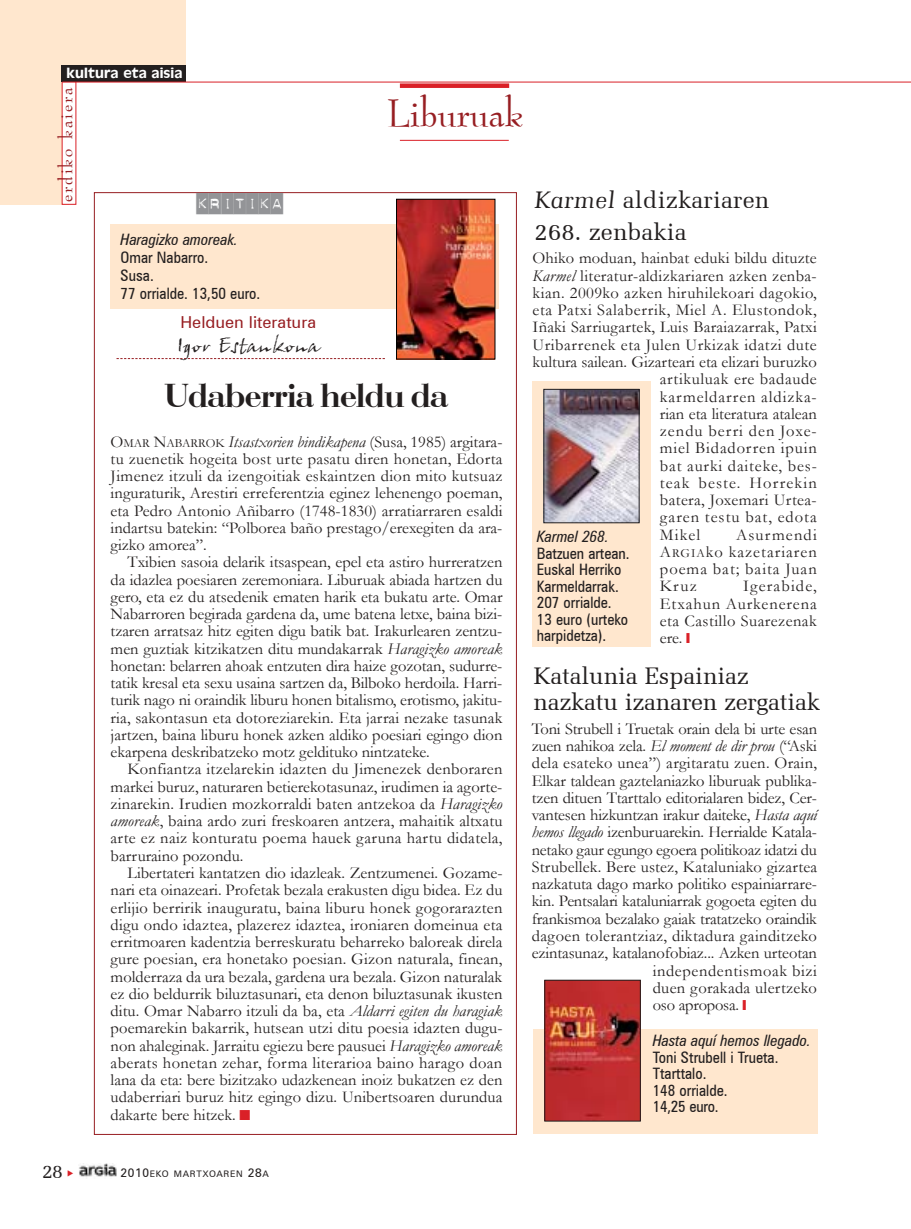
<style>
.page{position:relative;width:911px;height:1229px;background:#fff}
.page>*{position:absolute;margin:0;border:0;box-sizing:border-box;transform-origin:0 0}
.t1{font:45px "Bernadette";color:#971e22}
.t2{font:34.5px "Bodoni";letter-spacing:-.015em;color:#231f1f}
.t3{font:24px/32px "Memoir";letter-spacing:-.015em;color:#231f1f}
.t4{font:21px "John Handy LET";color:#231f1f;scale:1.05 1}
.t5{font:21px "Bernadette";letter-spacing:.09em;color:#971e22}
.t6{font:21px "Blackout";color:#939497}
.t7{font:19.5px "Memoir";color:#231f1f}
.t8{font:16.5px/17.2px "Garamond";letter-spacing:.01em;color:#231f1f;text-align:justify}
.t9{font:16.5px "Garamond";letter-spacing:-.01em;color:#231f1f}
.t10{font:16.5px "Garamond";letter-spacing:-.015em;color:#231f1f}
.t11{font:16.5px "Garamond";letter-spacing:.035em;color:#231f1f}
.t12{font:16.5px "Garamond";letter-spacing:.05em;color:#231f1f}
.t13{font:16.5px "Garamond";letter-spacing:.06em;color:#231f1f}
.t14{font:16.5px "Garamond";letter-spacing:.04em;color:#231f1f}
.t15{font:16.5px "Garamond";letter-spacing:.055em;color:#231f1f}
.t16{font:16.5px "Garamond";letter-spacing:.07em;color:#231f1f}
.t17{font:16.5px "Zurich BT";color:#971e22}
.t18{font:15.75px/16.5px "Zurich Cn BT";color:#231f1f}
.t19{font:italic 15.75px "Zurich Cn BT";color:#231f1f}
.t20{font:15px "Antique Olive";letter-spacing:.005em;color:#fff}
.t21{font:9px "Zurich BT";letter-spacing:.075em;color:#231f1f}
.s1{font-style:italic}
.s2{font-size:12.3px}
.s3{color:#da2027}
.s4{font-size:12px}
</style>
<div class="page">
<div style="left:8px;top:0;width:178px;height:68px;background:#ffe7ce"></div>
<div style="left:0;top:0;width:69px;height:205px;background:#ffe7ce"></div>
<div style="left:62px;top:82px;width:14px;height:122px;background:#fff"></div>
<div style="left:62px;top:66px;width:124px;height:16px;background:#231f1f"></div>
<hr style="left:62px;top:82px;width:848px;height:1px;background:#da2027">
<div style="left:400px;top:83px;width:109px;height:5px;background:#da2027"></div>
<hr style="left:400px;top:140px;width:108px;height:1px;background:#da2027">
<svg style="left:116px;top:358px;width:269px;height:1px"></svg>
<div style="left:111px;top:224px;width:388px;height:85px;background:#ffe7ce"></div>
<img style="left:398px;top:201px;width:95px;height:156px">
<div style="left:396px;top:199px;width:99px;height:160px;border:1px solid #000"></div>
<div style="left:532px;top:382px;width:119px;height:265px;background:#ffe7ce"></div>
<img style="left:545px;top:391px;width:92px;height:130px">
<div style="left:543px;top:389px;width:96px;height:134px;border:1px solid #231f1f"></div>
<div style="left:533px;top:1029px;width:284px;height:105px;background:#ffe7ce"></div>
<img style="left:546px;top:981px;width:92px;height:138px">
<div style="left:544px;top:979px;width:96px;height:142px;border:1px solid #231f1f"></div>
<img style="left:79px;top:1163px;width:37px;height:14px">
<p class="t20" style="left:67px;top:68px;width:117px">kultura eta aisia</p>
<p class="t5" style="left:55px;top:201px;width:116px;rotate:-90deg">erdiko kaiera</p>
<p class="t7" style="left:42px;top:1160px;width:22px">28</p>
<h1 class="t1" style="left:386px;top:91px;width:138px">Liburuak</h1>
<p class="t6" style="left:196px;top:193px;width:88px">kritika</p>
<h3 class="t3" style="left:534px;top:184px;width:236px"><span class="s1">Karmel</span> aldizkariaren<br>268. zenbakia</h3>
<p class="t19" style="left:121px;top:229px;width:119px">Haragizko amoreak.</p>
<p class="t18" style="left:121px;top:248px;width:141px;line-height:18px">Omar Nabarro.<br>Susa.<br>77 orrialde. 13,50 euro.</p>
<p class="t8" style="left:532px;top:250px;width:286px">Ohiko moduan, hainbat eduki bildu dituzte</p>
<p class="t8" style="left:532px;top:267px;width:286px"><span class="s1">Karmel</span> literatur-aldizkariaren azken zenba-</p>
<p class="t8" style="left:532px;top:284px;width:286px">kian. 2009ko azken hiruhilekoari dagokio,</p>
<p class="t14" style="left:532px;top:301px;width:286px">eta Patxi Salaberrik, Miel A. Elustondok,</p>
<p class="t8" style="left:532px;top:319px;width:286px">IÒaki Sarriugartek, Luis Baraiazarrak, Patxi</p>
<p class="t11" style="left:532px;top:335px;width:286px">Uribarrenek eta Julen Urkizak idatzi dute</p>
<p class="t8" style="left:532px;top:353px;width:286px">kultura sailean. Gizarteari eta elizari buruzko</p>
<p class="t11" style="left:660px;top:370px;width:158px">artikuluak ere badaude</p>
<p class="t15" style="left:660px;top:387px;width:158px">karmeldarren aldizka-</p>
<p class="t8" style="left:660px;top:405px;width:158px">rian eta literatura atalean</p>
<p class="t13" style="left:660px;top:422px;width:158px">zendu berri den Joxe-</p>
<p class="t12" style="left:660px;top:439px;width:158px">miel Bidadorren ipuin</p>
<p class="t12" style="left:660px;top:456px;width:158px">bat aurki daiteke, bes-</p>
<p class="t16" style="left:660px;top:473px;width:158px">teak beste. Horrekin</p>
<p class="t8" style="left:660px;top:491px;width:158px">batera, Joxemari Urtea-</p>
<p class="t13" style="left:660px;top:508px;width:158px">garen testu bat, edota</p>
<p class="t8" style="left:660px;top:526px;width:42px">Mikel</p>
<p class="t17" style="left:180px;top:312px;width:137px">Helduen literatura</p>
<p class="t4" style="left:177px;top:337px;width:137px">Igor Estankona</p>
<h2 class="t2" style="left:164px;top:383px;width:285px">Udaberria heldu da</h2>
<p class="t8" style="left:111px;top:433px;width:393px">O<span class="s2">MAR</span> N<span class="s2">ABARROK</span> <span class="s1">Itsastxorien bindikapena</span> (Susa, 1985) argitara&shy;tu zuenetik hogeita bost urte pasatu diren honetan, Edorta Jimenez itzuli da izengoitiak eskaintzen dion mito kutsuaz inguraturik, Arestiri erreferentzia eginez lehenengo poeman, eta Pedro Antonio AÒibarro (1748-1830) arratiarraren esaldi indartsu batekin: ìPolborea baÒo prestago/erexegiten da ara&shy;gizko amoreaî.</p>
<p class="t8" style="left:111px;top:554px;width:393px;text-indent:17px">Txibien sasoia delarik itsaspean, epel eta astiro hurreratzen da idazlea poesiaren zeremoniara. Liburuak abiada hartzen du gero, eta ez du atsedenik ematen harik eta bukatu arte. Omar Nabarroren begirada gardena da, ume batena letxe, baina bizi&shy;tzaren arratsaz hitz egiten digu batik bat. Irakurlearen zentzu&shy;men guztiak kitzikatzen ditu mundakarrak <span class="s1">Haragizko amoreak </span>honetan: belarren ahoak entzuten dira haize gozotan, sudurre&shy;tatik kresal eta sexu usaina sartzen da, Bilboko herdoila. Harri&shy;turik nago ni oraindik liburu honen bitalismo, erotismo, jakitu&shy;ria, sakontasun eta dotoreziarekin. Eta jarrai nezake tasunak jartzen, baina liburu honek azken aldiko poesiari egingo dion ekarpena deskribatzeko motz geldituko nintzateke.</p>
<p class="t8" style="left:111px;top:761px;width:393px;text-indent:17px">Konfiantza itzelarekin idazten du Jimenezek denboraren markei buruz, naturaren betierekotasunaz, irudimen ia agorte&shy;zinarekin. Irudien mozkorraldi baten antzekoa da <span class="s1">Haragizko amoreak</span>, baina ardo zuri freskoaren antzera, mahaitik altxatu arte ez naiz konturatu poema hauek garuna hartu didatela, barruraino pozondu.</p>
<p class="t8" style="left:111px;top:864px;width:393px;text-indent:17px">Libertateri kantatzen dio idazleak. Zentzumenei. Gozame&shy;nari eta oinazeari. Profetak bezala erakusten digu bidea. Ez du erlijio berririk inauguratu, baina liburu honek gogorarazten digu ondo idaztea, plazerez idaztea, ironiaren domeinua eta erritmoaren kadentzia berreskuratu beharreko baloreak direla gure poesian, era honetako poesian. Gizon naturala, finean, molderraza da ura bezala, gardena ura bezala. Gizon naturalak ez dio beldurrik biluztasunari, eta denon biluztasunak ikusten ditu. Omar Nabarro itzuli da ba, eta <span class="s1">Aldarri egiten du haragiak </span>poemarekin bakarrik, hutsean utzi ditu poesia idazten dugu&shy;non ahaleginak. Jarraitu egiezu bere pausuei <span class="s1">Haragizko amoreak </span>aberats honetan zehar, forma literarioa baino harago doan lana da eta: bere bizitzako udazkenean inoiz bukatzen ez den udaberriari buruz hitz egingo dizu. Unibertsoaren durundua dakarte bere hitzek. <span class="s3">■</span></p>
<p class="t8" style="left:660px;top:526px;width:158px;text-indent:76px">Asurmendi A<span class="s2">RGIA</span>ko kazetariaren poema bat; baita Juan Kruz</p>
<p class="t19" style="left:537px;top:527px;width:73px">Karmel 268.</p>
<p class="t18" style="left:537px;top:544px;width:94px">Batzuen artean.<br>Euskal Herriko<br>Karmeldarrak.<br>207 orrialde.<br>13 euro (urteko harpidetza).</p>
<p class="t8" style="left:660px;top:578px;width:158px;text-indent:83px">Igerabide, Etxahun Aurkenerena eta Castillo Suarezenak ere.</p>
<h3 class="t3" style="left:533px;top:663px;width:288px;line-height:25.5px">Katalunia Espainiaz nazkatu izanaren zergatiak</h3>
<p class="t9" style="left:531px;top:719px;width:287px">Toni Strubell i Truetak orain dela bi urte esan</p>
<p class="t9" style="left:531px;top:737px;width:287px">zuen nahikoa zela. <span class="s1">El moment de dir prou</span> (ìAski</p>
<p class="t8" style="left:531px;top:755px;width:287px">dela esateko uneaî) argitaratu zuen. Orain,</p>
<p class="t8" style="left:531px;top:772px;width:287px">Elkar taldean gaztelaniazko liburuak publika-</p>
<p class="t9" style="left:531px;top:788px;width:287px">tzen dituen Ttarttalo editorialaren bidez, Cer-</p>
<p class="t10" style="left:531px;top:806px;width:287px">vantesen hizkuntzan irakur daiteke, <span class="s1">Hasta aquÌ</span></p>
<p class="t9" style="left:531px;top:823px;width:287px"><span class="s1">hemos llegado</span> izenburuarekin. Herrialde Katala-</p>
<p class="t10" style="left:531px;top:840px;width:287px">netako gaur egungo egoera politikoaz idatzi du</p>
<p class="t8" style="left:531px;top:858px;width:287px">Strubellek. Bere ustez, Kataluniako gizartea</p>
<p class="t8" style="left:531px;top:875px;width:287px">nazkatuta dago marko politiko espainiarrare-</p>
<p class="t10" style="left:531px;top:892px;width:287px">kin. Pentsalari kataluniarrak gogoeta egiten du</p>
<p class="t9" style="left:531px;top:909px;width:287px">frankismoa bezalako gaiak tratatzeko oraindik</p>
<p class="t8" style="left:531px;top:927px;width:287px">dagoen tolerantziaz, diktadura gainditzeko</p>
<p class="t8" style="left:531px;top:944px;width:287px">ezintasunaz, katalanofobiaz... Azken urteotan</p>
<p class="t11" style="left:652px;top:961px;width:166px">independentismoak bizi</p>
<p class="t8" style="left:652px;top:979px;width:166px">duen gorakada ulertzeko</p>
<p class="t10" style="left:652px;top:995px;width:88px">oso aproposa.</p>
<p class="t19" style="left:652px;top:1031px;width:160px">Hasta aquÌ hemos llegado.</p>
<p class="t18" style="left:652px;top:1048px;width:127px">Toni Strubell i Trueta.<br>Ttarttalo.<br>148 orrialde.<br>14,25 euro.</p>
<p class="t21" style="left:121px;top:1168px;width:150px"><span class="s4">2010</span>EKO MARTXOAREN <span class="s4">28</span>A</p>
</div>
